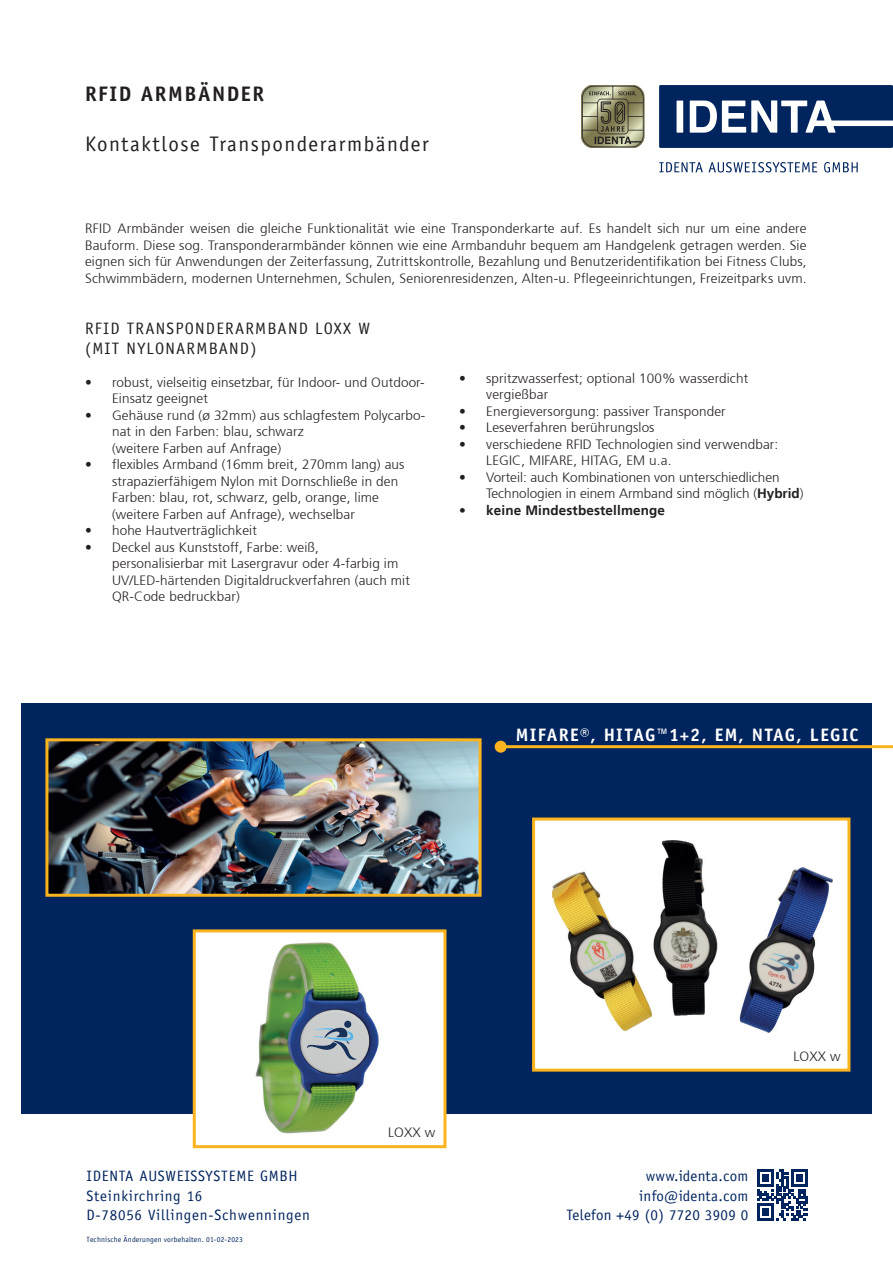
<style>
.page{position:relative;width:893px;height:1263px;background:#fff}
.page>*{position:absolute;margin:0;border:0;box-sizing:border-box;transform-origin:0 0}
.t1{font:21px "Officina Sans";letter-spacing:.075em;color:#231f20}
.t2{font:700 21px "Officina Sans";letter-spacing:.075em;color:#231f20}
.t3{font:700 18px "Officina Sans";letter-spacing:.065em;color:#fff}
.t4{font:16.5px/19.8px "Officina Sans";letter-spacing:.075em;color:#231f20}
.t5{font:15px/19.5px "Officina Sans";letter-spacing:.05em;color:#00245d}
.t6{font:15px/19.5px "Officina Sans";letter-spacing:.02em;color:#00245d;text-align:right}
.t7{font:300 13.5px/16.5px "Frutiger";letter-spacing:.01em;color:#231f20}
.t8{font:700 13.5px "Frutiger";letter-spacing:.01em;color:#231f20}
.t9{font:7.5px "Officina Sans";letter-spacing:.025em;color:#00245d}
.s1{font-weight:700}
</style>
<div class="page">
<svg style="left:581px;top:85px;width:63px;height:63px;background:#8d8b6d"></svg>
<svg style="left:757px;top:1169px;width:51px;height:51px"></svg>
<svg style="left:659px;top:162px;width:158px;height:10px"></svg>
<svg style="left:824px;top:162px;width:34px;height:10px"></svg>
<div style="left:659px;top:85px;width:234px;height:63px;background:#00245d"></div>
<div style="left:677px;top:101px;width:6px;height:32px;background:#fff"></div>
<svg style="left:690px;top:100px;width:203px;height:33px"></svg>
<div style="left:21px;top:704px;width:851px;height:410px;background:#00245d"></div>
<div style="left:534px;top:819px;width:315px;height:251px;background:#fff"></div>
<img style="left:552px;top:840px;width:281px;height:193px">
<div style="left:532px;top:817px;width:318px;height:254px;border:3px solid #fcb41e"></div>
<img style="left:49px;top:742px;width:429px;height:151px">
<div style="left:45px;top:738px;width:437px;height:159px;border:3px solid #fcb41e"></div>
<hr style="left:501px;top:745px;width:392px;height:3px;background:#fcb41e">
<div style="left:495px;top:741px;width:12px;height:12px;background:#fcb41e;border-radius:50%"></div>
<div style="left:194px;top:931px;width:251px;height:216px;background:#fff"></div>
<img style="left:255px;top:942px;width:124px;height:192px">
<div style="left:193px;top:929px;width:253px;height:219px;border:3px solid #fcb41e"></div>
<svg style="left:307px;top:1021px;width:50px;height:39px;background:#a4b0ba"></svg>
<h1 class="t2" style="left:85px;top:80px;width:181px">RFID ARMBÄNDER</h1>
<h1 class="t1" style="left:85px;top:131px;width:345px">Kontaktlose Transponderarmbänder</h1>
<p class="t7" style="left:85px;top:221px;width:723px;text-align:justify">RFID Armbänder weisen die gleiche Funktionalität wie eine Transponderkarte auf. Es handelt sich nur um eine andere Bauform. Diese sog. Transponderarmbänder können wie eine Armbanduhr bequem am Handgelenk getragen werden. Sie eignen sich für Anwendungen der Zeiterfassung, Zutrittskontrolle, Bezahlung und Benutzeridentifikation bei Fitness Clubs, Schwimmbädern, modernen Unternehmen, Schulen, Seniorenresidenzen, Alten-u. Pflegeeinrichtungen, Freizeitparks uvm.</p>
<p class="t4" style="left:85px;top:318px;width:286px">RFID TRANSPONDERARMBAND LOXX W (MIT NYLONARMBAND)</p>
<p class="t7" style="left:112px;top:374px;width:314px;text-indent:-27px">• robust, vielseitig einsetzbar, für Indoor- und Outdoor-<br>Einsatz geeignet</p>
<p class="t7" style="left:112px;top:407px;width:315px;text-indent:-27px">• Gehäuse rund (ø 32mm) aus schlagfestem Polycarbo&shy;nat in den Farben: blau, schwarz<br>(weitere Farben auf Anfrage)</p>
<p class="t7" style="left:112px;top:456px;width:294px;text-indent:-27px">• flexibles Armband (16mm breit, 270mm lang) aus strapazierfähigem Nylon mit Dornschließe in den Farben: blau, rot, schwarz, gelb, orange, lime (weitere Farben auf Anfrage), wechselbar</p>
<p class="t7" style="left:85px;top:522px;width:173px">• hohe Hautverträglichkeit</p>
<p class="t7" style="left:112px;top:539px;width:299px;text-indent:-27px">• Deckel aus Kunststoff, Farbe: weiß, personalisierbar mit Lasergravur oder 4-farbig im UV/LED-härtenden Digitaldruckverfahren (auch mit QR-Code bedruckbar)</p>
<p class="t7" style="left:486px;top:370px;width:263px;text-indent:-27px">• spritzwasserfest; optional 100% wasserdicht vergießbar</p>
<p class="t7" style="left:459px;top:403px;width:268px">• Energieversorgung: passiver Transponder</p>
<p class="t7" style="left:459px;top:420px;width:197px">• Leseverfahren berührungslos</p>
<p class="t7" style="left:486px;top:436px;width:294px;text-indent:-27px">• verschiedene RFID Technologien sind verwendbar:<br>LEGIC, MIFARE, HITAG, EM u.a.</p>
<p class="t7" style="left:486px;top:469px;width:319px;text-indent:-27px">• Vorteil: auch Kombinationen von unterschiedlichen<br>Technologien in einem Armband sind möglich (<span class="s1">Hybrid</span>)</p>
<p class="t8" style="left:459px;top:502px;width:207px">• keine Mindestbestellmenge</p>
<h2 class="t3" style="left:516px;top:723px;width:344px">MIFARE®, HITAG™1+2, EM, NTAG, LEGIC</h2>
<p class="t5" style="left:87px;top:1167px;width:225px">IDENTA AUSWEISSYSTEME GMBH<br>Steinkirchring 16<br>D-78056 Villingen-Schwenningen</p>
<p class="t9" style="left:87px;top:1234px;width:158px">Technische Änderungen vorbehalten. 01-02-2023</p>
<p class="t7" style="left:388px;top:1124px;width:49px">LOXX w</p>
<p class="t6" style="left:566px;top:1167px;width:183px">www.identa.com info@identa.com<br>Telefon +49 (0) 7720 3909 0</p>
<p class="t7" style="left:793px;top:1049px;width:49px">LOXX w</p>
</div>
